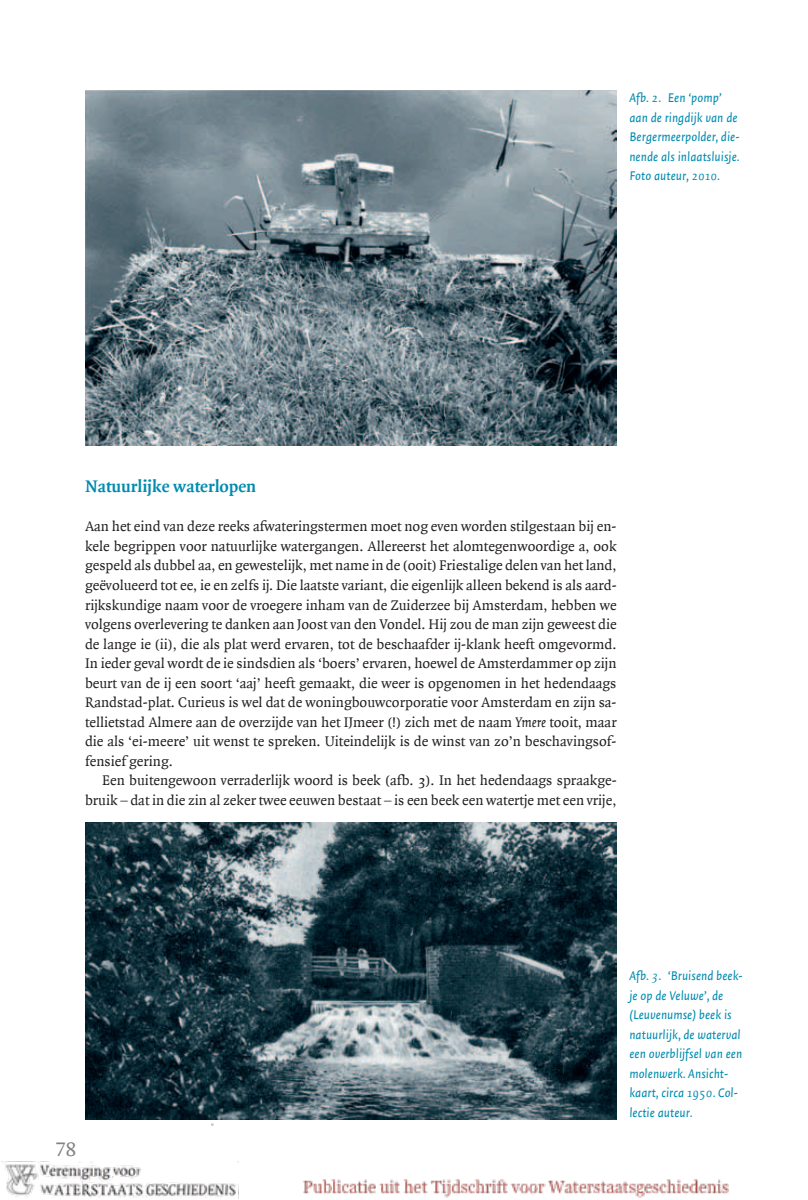
<style>
.page{position:relative;width:808px;height:1200px;background:#fff}
.page>*{position:absolute;margin:0;border:0;box-sizing:border-box;transform-origin:0 0}
.t1{font:21px "Quadraat Offc";color:#808285}
.t2{font:700 18px "Quadraat Offc";color:#008bb0}
.t3{font:15px/19.5px "Quadraat Offc";color:#231f20;text-align:justify}
.t4{font:italic 13.5px/19.5px "Quadraat Sans Offc";color:#008bb0}
.s1{font-family:"Quadraat Sc Offc"}
.s2{font-style:italic}
</style>
<div class="page">
<img style="left:2px;top:90px;width:727px;height:1107px">
<p class="t4" style="left:629px;top:89px;width:112px">Afb. <span class="s1">2</span>. Een ‘pomp’ aan de ringdijk van de<br>Bergermeerpolder, die&shy;nende als inlaatsluisje.<br>Foto auteur, <span class="s1">2010</span>.</p>
<p class="t2" style="left:85px;top:477px;width:173px">Natuurlijke waterlopen</p>
<p class="t3" style="left:85px;top:517px;width:533px">Aan het eind van deze reeks afwateringstermen moet nog even worden stilgestaan bij en&shy;kele begrippen voor natuurlijke watergangen. Allereerst het alomtegenwoordige a, ook gespeld als dubbel aa, en gewestelijk, met name in de (ooit) Friestalige delen van het land, geëvolueerd tot ee, ie en zelfs ij. Die laatste variant, die eigenlijk alleen bekend is als aard&shy;rijkskundige naam voor de vroegere inham van de Zuiderzee bij Amsterdam, hebben we volgens overlevering te danken aan Joost van den Vondel. Hij zou de man zijn geweest die de lange ie (ii), die als plat werd ervaren, tot de beschaafder ij-klank heeft omgevormd.<br>In ieder geval wordt de ie sindsdien als ‘boers’ ervaren, hoewel de Amsterdammer op zijn beurt van de ij een soort ‘aaj’ heeft gemaakt, die weer is opgenomen in het hedendaags Randstad-plat. Curieus is wel dat de woningbouwcorporatie voor Amsterdam en zijn sa&shy;tellietstad Almere aan de overzijde van het IJmeer (!) zich met de naam <span class="s2">Ymere</span> tooit, maar die als ‘ei-meere’ uit wenst te spreken. Uiteindelijk is de winst van zo’n beschavingsof&shy;fensief gering.</p>
<p class="t3" style="left:85px;top:770px;width:533px;text-align:right">Een buitengewoon verraderlijk woord is beek (afb. <span class="s1">3</span>). In het hedendaags spraakge&shy;bruik – dat in die zin al zeker twee eeuwen bestaat – is een beek een watertje met een vrije,</p>
<h1 class="t1" style="left:55px;top:1137px;width:23px">78</h1>
<p class="t4" style="left:629px;top:966px;width:115px">Afb. <span class="s1">3</span>. ‘Bruisend beek&shy;je op de Veluwe’, de (Leuvenumse) beek is natuurlijk, de waterval een overblijfsel van een molenwerk. Ansicht&shy;kaart, circa <span class="s1">1950</span>. Col&shy;lectie auteur.</p>
</div>
